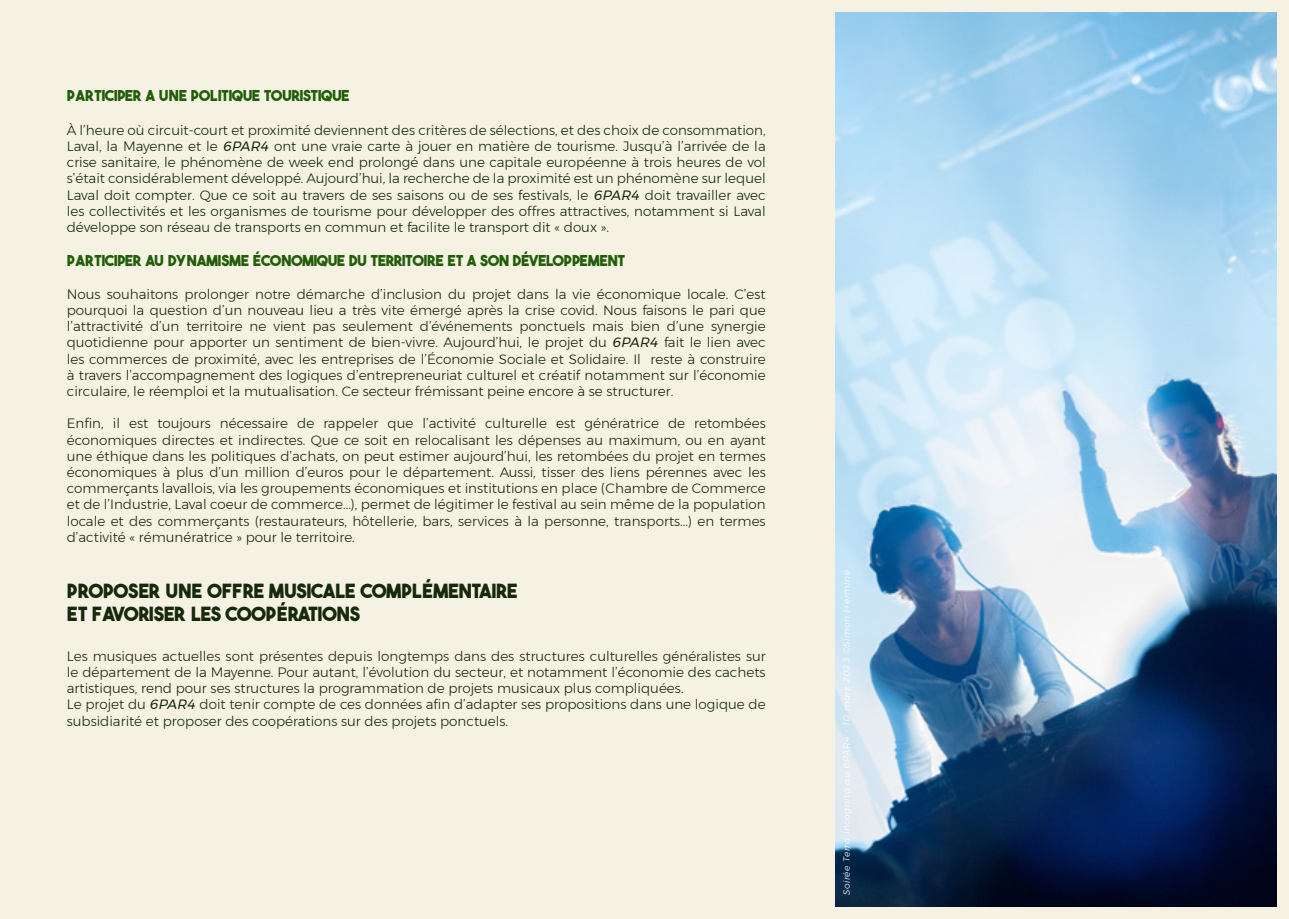
<style>
.page{position:relative;width:1289px;height:919px;background:#fff}
.page>*{position:absolute;margin:0;border:0;box-sizing:border-box;transform-origin:0 0}
.t1{font:700 19.5px "The Bold Font";color:#17290b}
.Titres_2__A_B_C_D{font:700 15px "The Bold Font";color:#225d09}
.t2{font:300 13.5px/16.2px "Montserrat";color:#17290b;text-align:justify}
.t3{font:italic 300 9px "Montserrat";letter-spacing:.05em;color:#fff}
.s1{font-weight:400;font-style:italic}
</style>
<div class="page">
<div style="left:0;top:0;width:1288px;height:918px;background:#f5f2e3"></div>
<img style="left:836px;top:13px;width:440px;height:893px">
<p class="Titres_2__A_B_C_D" style="left:67px;top:86px;width:284px">PARTICIPER A UNE POLITIQUE TOURISTIQUE</p>
<p class="t2" style="left:67px;top:122px;width:700px">À l’heure où circuit-court et proximité deviennent des critères de sélections, et des choix de consommation, Laval, la Mayenne et le <span class="s1">6PAR4</span> ont une vraie carte à jouer en matière de tourisme. Jusqu’à l’arrivée de la crise sanitaire, le phénomène de week end prolongé dans une capitale européenne à trois heures de vol s’était considérablement développé. Aujourd’hui, la recherche de la proximité est un phénomène sur lequel Laval doit compter. Que ce soit au travers de ses saisons ou de ses festivals, le <span class="s1">6PAR4</span> doit travailler avec les collectivités et les organismes de tourisme pour développer des offres attractives, notamment si Laval développe son réseau de transports en commun et facilite le transport dit « doux ».</p>
<p class="Titres_2__A_B_C_D" style="left:67px;top:251px;width:559px">PARTICIPER AU DYNAMISME ÉCONOMIQUE DU TERRITOIRE ET A SON DÉVELOPPEMENT</p>
<p class="t2" style="left:67px;top:285px;width:700px">Nous souhaitons prolonger notre démarche d’inclusion du projet dans la vie économique locale. C’est pourquoi la question d’un nouveau lieu a très vite émergé après la crise covid. Nous faisons le pari que l’attractivité d’un territoire ne vient pas seulement d’événements ponctuels mais bien d’une synergie quotidienne pour apporter un sentiment de bien-vivre. Aujourd’hui, le projet du <span class="s1">6PAR4</span> fait le lien avec les commerces de proximité, avec les entreprises de l’Économie Sociale et Solidaire. Il reste à construire à travers l’accompagnement des logiques d’entrepreneuriat culturel et créatif notamment sur l’économie circulaire, le réemploi et la mutualisation. Ce secteur frémissant peine encore à se structurer.</p>
<p class="t2" style="left:67px;top:415px;width:700px">Enfin, il est toujours nécessaire de rappeler que l’activité culturelle est génératrice de retombées économiques directes et indirectes. Que ce soit en relocalisant les dépenses au maximum, ou en ayant une éthique dans les politiques d’achats, on peut estimer aujourd’hui, les retombées du projet en termes économiques à plus d’un million d’euros pour le département. Aussi, tisser des liens pérennes avec les commerçants lavallois, via les groupements économiques et institutions en place (Chambre de Commerce et de l’Industrie, Laval coeur de commerce...), permet de légitimer le festival au sein même de la population locale et des commerçants (restaurateurs, hôtellerie, bars, services à la personne, transports...) en termes d’activité « rémunératrice » pour le territoire.</p>
<p class="t1" style="left:67px;top:578px;width:453px">PROPOSER UNE OFFRE MUSICALE COMPLÉMENTAIRE</p>
<p class="t1" style="left:67px;top:601px;width:295px">ET FAVORISER LES COOPÉRATIONS</p>
<p class="t2" style="left:67px;top:647px;width:700px">Les musiques actuelles sont présentes depuis longtemps dans des structures culturelles généralistes sur le département de la Mayenne. Pour autant, l’évolution du secteur, et notamment l’économie des cachets artistiques, rend pour ses structures la programmation de projets musicaux plus compliquées.</p>
<p class="t2" style="left:67px;top:696px;width:700px">Le projet du <span class="s1">6PAR4</span> doit tenir compte de ces données afin d’adapter ses propositions dans une logique de subsidiarité et proposer des coopérations sur des projets ponctuels.</p>
<p class="t3" style="left:839px;top:895px;width:326px;rotate:-90deg">Soirée Terra Incognita au 6PAR4 - 10 mars 2023 ©Simon Hermine</p>
</div>
